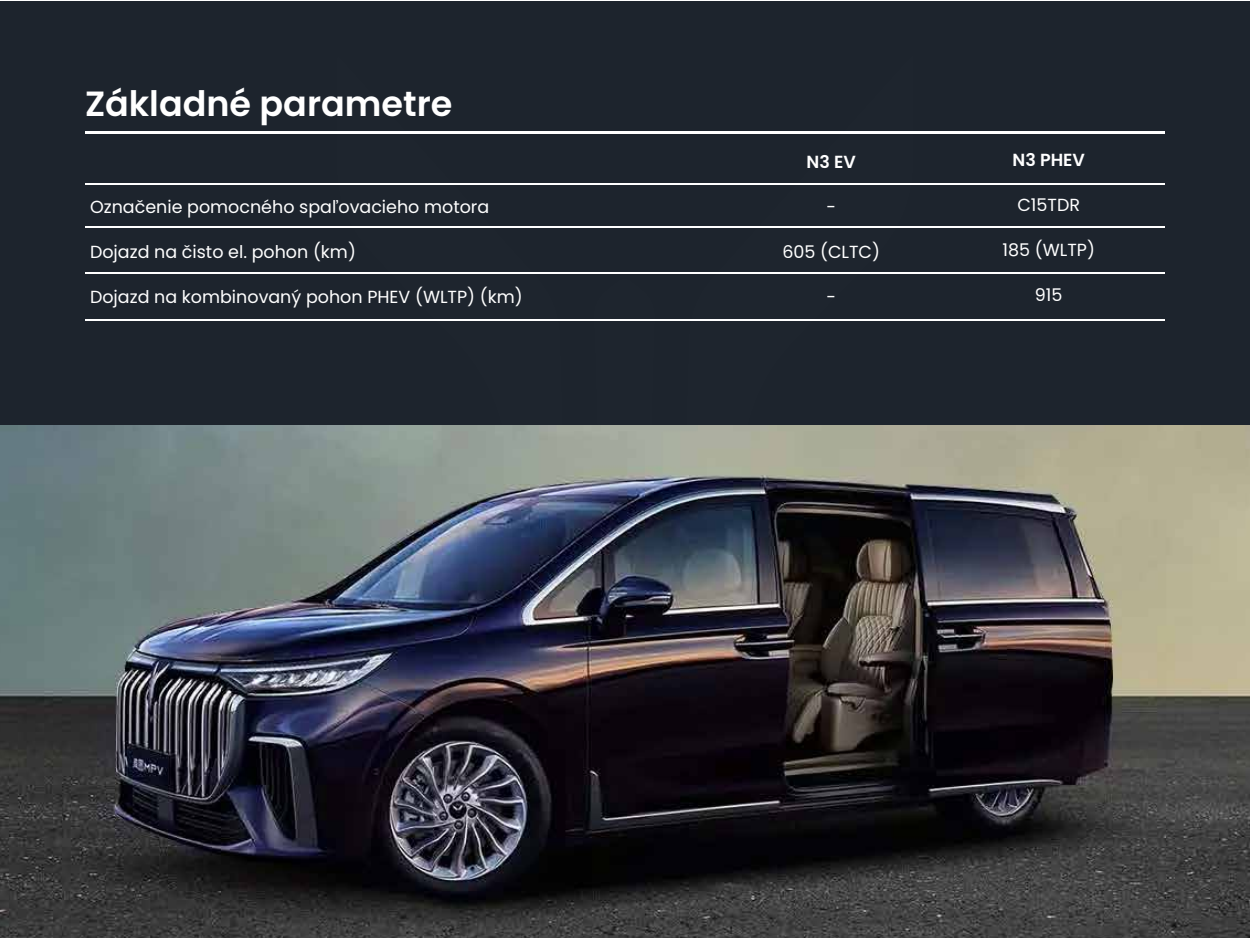
<style>
.page{position:relative;width:1250px;height:938px;background:#fff}
.page>*{position:absolute;margin:0;border:0;box-sizing:border-box;transform-origin:0 0}
.t1{font:600 35px "Poppins";color:#fff}
.t2{font:17.5px "Poppins";color:#fff}
.t3{font:600 17.5px "Poppins";color:#fff}
</style>
<div class="page">
<div style="left:0;top:1px;width:1250px;height:937px;background:#1d242d"></div>
<hr style="left:85px;top:131px;width:1080px;height:3px;background:#fff">
<hr style="left:85px;top:184px;width:1080px;height:1px;background:#fff">
<hr style="left:85px;top:226px;width:1080px;height:2px;background:#fff">
<hr style="left:85px;top:272px;width:1080px;height:2px;background:#fff">
<hr style="left:85px;top:319px;width:1080px;height:1px;background:#fff">
<img style="left:0;top:425px;width:1250px;height:513px">
<h1 class="t1" style="left:85px;top:84px;width:369px">Základné parametre</h1>
<p class="t2" style="left:90px;top:196px;width:401px">Označenie pomocného spaľovacieho motora</p>
<p class="t2" style="left:90px;top:241px;width:267px">Dojazd na čisto el. pohon (km)</p>
<p class="t2" style="left:90px;top:286px;width:434px">Dojazd na kombinovaný pohon PHEV (WLTP) (km)</p>
<p class="t3" style="left:807px;top:151px;width:51px">N3 EV</p>
<p class="t2" style="left:826px;top:196px;width:11px">-</p>
<p class="t2" style="left:782px;top:241px;width:99px">605 (CLTC)</p>
<p class="t2" style="left:826px;top:286px;width:11px">-</p>
<p class="t3" style="left:1013px;top:150px;width:74px">N3 PHEV</p>
<p class="t2" style="left:1017px;top:195px;width:64px">C15TDR</p>
<p class="t2" style="left:1003px;top:240px;width:94px">185 (WLTP)</p>
<p class="t2" style="left:1035px;top:285px;width:29px">915</p>
</div>
